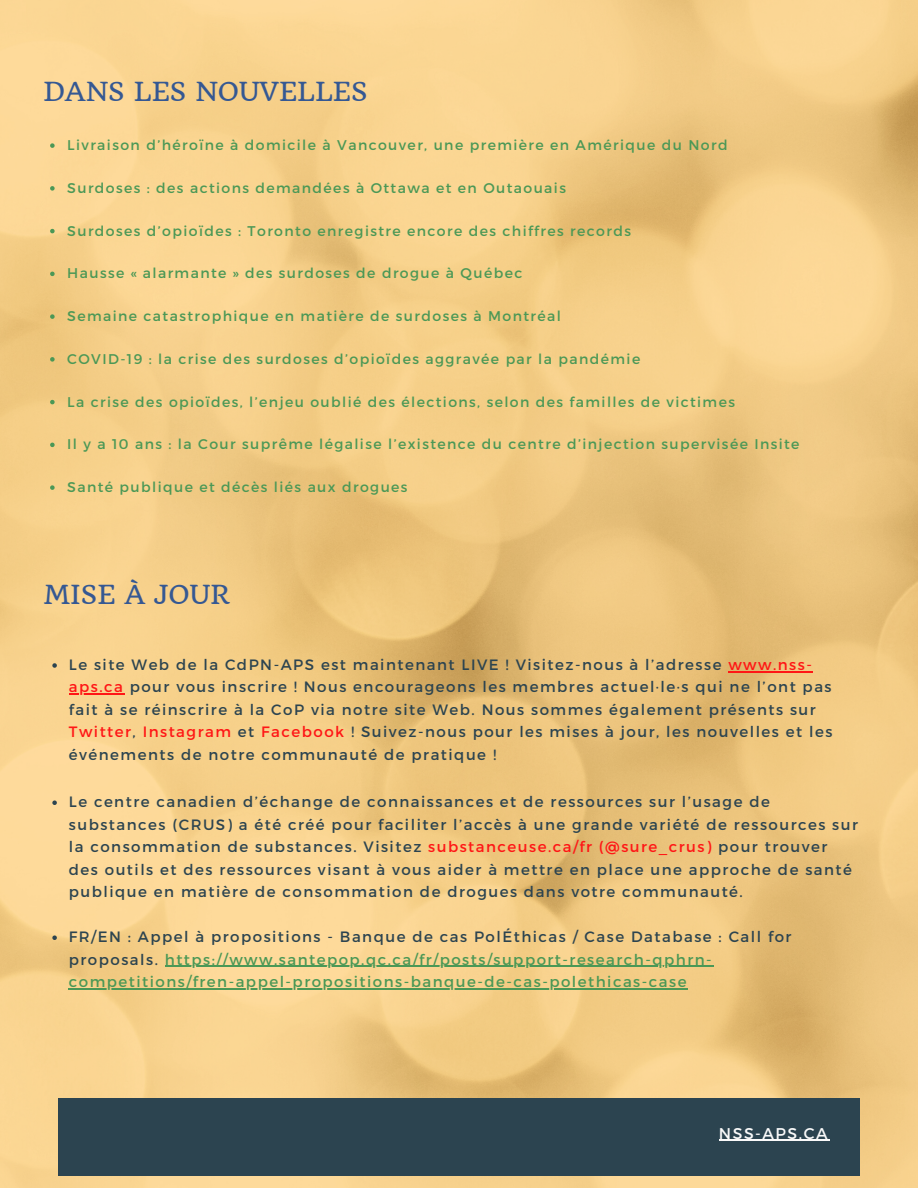
<style>
.page{position:relative;width:918px;height:1188px;background:#fff}
.page>*{position:absolute;margin:0;border:0;box-sizing:border-box;transform-origin:0 0}
.t1{font:25.65px "Quando";color:#355893}
.t2{font:15.6px "Montserrat";letter-spacing:.1em;color:#fafafa}
.t3{font:15px/22.5px "Montserrat";letter-spacing:.1em;color:#2c4450}
.t4{font:15px/22.5px "Montserrat";letter-spacing:.1em;color:#4b9856}
.t5{font:14.1px "Montserrat";letter-spacing:.1em;color:#4b9856}
.s1{color:#ff1616}
.s2{color:#2c4450}
</style>
<div class="page">
<img style="left:0;top:0;width:918px;height:1188px">
<div style="left:58px;top:1099px;width:801px;height:76px;background:#2c4450"></div>
<hr style="left:719px;top:1140px;width:110px;height:1px;background:#fafafa">
<svg style="left:50px;top:143px;width:5px;height:5px"></svg>
<svg style="left:50px;top:186px;width:5px;height:5px"></svg>
<svg style="left:50px;top:229px;width:5px;height:4px"></svg>
<svg style="left:50px;top:272px;width:5px;height:4px"></svg>
<svg style="left:50px;top:314px;width:5px;height:5px"></svg>
<svg style="left:50px;top:357px;width:5px;height:5px"></svg>
<svg style="left:50px;top:400px;width:5px;height:4px"></svg>
<svg style="left:50px;top:443px;width:5px;height:4px"></svg>
<svg style="left:50px;top:485px;width:5px;height:5px"></svg>
<svg style="left:52px;top:663px;width:5px;height:5px"></svg>
<hr style="left:728px;top:671px;width:85px;height:1px;background:#ff1616">
<hr style="left:69px;top:694px;width:55px;height:1px;background:#ff1616">
<svg style="left:52px;top:800px;width:5px;height:5px"></svg>
<svg style="left:52px;top:935px;width:5px;height:5px"></svg>
<hr style="left:165px;top:966px;width:548px;height:1px;background:#4b9856">
<hr style="left:69px;top:988px;width:619px;height:1px;background:#4b9856">
<p class="t1" style="left:43px;top:76px;width:326px">DANS LES NOUVELLES</p>
<p class="t5" style="left:67px;top:136px;width:662px">Livraison d’héroïne à domicile à Vancouver, une première en Amérique du Nord</p>
<p class="t5" style="left:67px;top:179px;width:500px">Surdoses : des actions demandées à Ottawa et en Outaouais</p>
<p class="t5" style="left:67px;top:221px;width:565px">Surdoses d’opioïdes : Toronto enregistre encore des chiffres records</p>
<p class="t5" style="left:67px;top:264px;width:457px">Hausse « alarmante » des surdoses de drogue à Québec</p>
<p class="t5" style="left:67px;top:307px;width:495px">Semaine catastrophique en matière de surdoses à Montréal</p>
<p class="t5" style="left:67px;top:350px;width:574px">COVID-19 : la crise des surdoses d’opioïdes aggravée par la pandémie</p>
<p class="t5" style="left:67px;top:392px;width:669px">La crise des opioïdes, l’enjeu oublié des élections, selon des familles de victimes</p>
<p class="t5" style="left:67px;top:435px;width:734px">Il y a 10 ans : la Cour suprême légalise l’existence du centre d’injection supervisée Insite</p>
<p class="t5" style="left:67px;top:478px;width:342px">Santé publique et décès liés aux drogues</p>
<p class="t1" style="left:43px;top:578px;width:188px">MISE À JOUR</p>
<p class="t3" style="left:69px;top:653px;width:765px">Le site Web de la CdPN-APS est maintenant LIVE ! Visitez-nous à l’adresse <span class="s1">www.nss&shy;aps.ca</span> pour vous inscrire ! Nous encourageons les membres actuel·le·s qui ne l’ont pas fait à se réinscrire à la CoP via notre site Web. Nous sommes également présents sur <span class="s1">Twitter</span>, <span class="s1">Instagram</span> et <span class="s1">Facebook</span> ! Suivez-nous pour les mises à jour, les nouvelles et les événements de notre communauté de pratique !</p>
<p class="t3" style="left:69px;top:790px;width:791px">Le centre canadien d’échange de connaissances et de ressources sur l’usage de substances (CRUS) a été créé pour faciliter l’accès à une grande variété de ressources sur la consommation de substances. Visitez <span class="s1">substanceuse.ca/fr (@sure_crus)</span> pour trouver des outils et des ressources visant à vous aider à mettre en place une approche de santé publique en matière de consommation de drogues dans votre communauté.</p>
<p class="t4" style="left:69px;top:925px;width:724px"><span class="s2">FR/EN : Appel à propositions - Banque de cas PolÉthicas / Case Database : Call for proposals.</span> https://www.santepop.qc.ca/fr/posts/support-research-qphrn&shy;competitions/fren-appel-propositions-banque-de-cas-polethicas-case</p>
<p class="t2" style="left:719px;top:1123px;width:110px">NSS-APS.CA</p>
</div>
